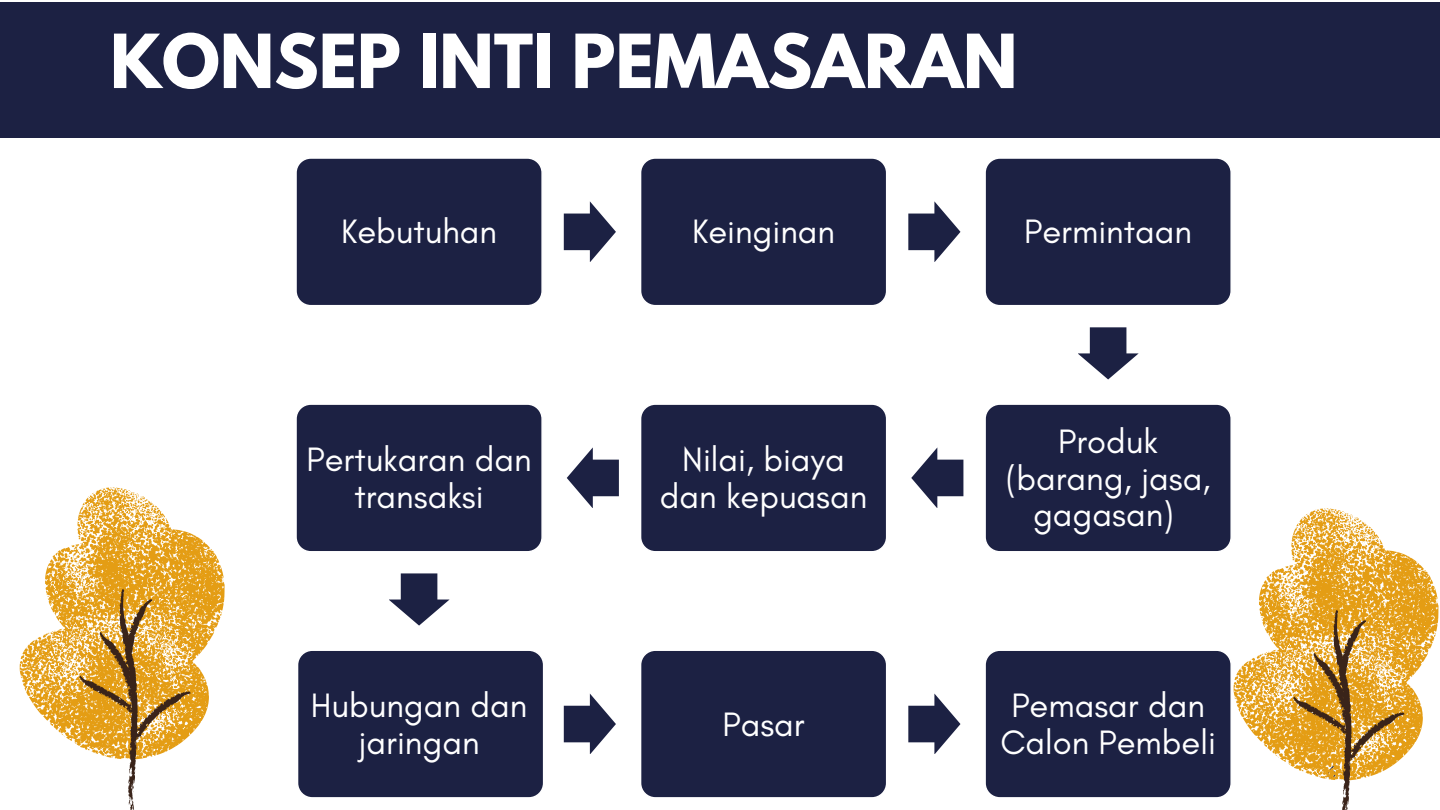
<style>
.page{position:relative;width:1440px;height:810px;background:#fff}
.page>*{position:absolute;margin:0;border:0;box-sizing:border-box;transform-origin:0 0}
.t1{font:700 66px "League Spartan";color:#fff}
.t2{font:34.5px/36.8px "Glacial Indifference";color:#fff;text-align:center}
.t3{font:18px "Glacial Indifference";color:#1c2143}
</style>
<div class="page">
<div style="left:0;top:3px;width:1440px;height:135px;background:#1c2143"></div>
<div style="left:296px;top:158px;width:246px;height:147px;background:#1c2143"></div>
<svg style="left:564px;top:201px;width:52px;height:61px"></svg>
<div style="left:641px;top:158px;width:245px;height:147px;background:#1c2143"></div>
<svg style="left:908px;top:201px;width:52px;height:61px"></svg>
<div style="left:985px;top:158px;width:246px;height:147px;background:#1c2143"></div>
<svg style="left:1078px;top:327px;width:61px;height:53px"></svg>
<div style="left:985px;top:404px;width:246px;height:147px;background:#1c2143"></div>
<svg style="left:911px;top:448px;width:52px;height:60px"></svg>
<div style="left:641px;top:404px;width:245px;height:147px;background:#1c2143"></div>
<svg style="left:567px;top:448px;width:52px;height:60px"></svg>
<div style="left:296px;top:404px;width:246px;height:147px;background:#1c2143"></div>
<svg style="left:389px;top:573px;width:61px;height:53px"></svg>
<div style="left:298px;top:651px;width:245px;height:147px;background:#1c2143"></div>
<svg style="left:564px;top:694px;width:52px;height:60px"></svg>
<div style="left:641px;top:651px;width:245px;height:147px;background:#1c2143"></div>
<svg style="left:908px;top:694px;width:52px;height:60px"></svg>
<div style="left:985px;top:651px;width:246px;height:147px;background:#1c2143"></div>
<svg style="left:1234px;top:508px;width:205px;height:259px"></svg>
<svg style="left:1293px;top:610px;width:111px;height:200px"></svg>
<svg style="left:20px;top:487px;width:205px;height:259px"></svg>
<svg style="left:79px;top:589px;width:112px;height:221px"></svg>
<p class="t1" style="left:110px;top:29px;width:909px">KONSEP INTI PEMASARAN</p>
<p class="t2" style="left:341px;top:213px;width:158px">Kebutuhan</p>
<p class="t2" style="left:692px;top:213px;width:145px">Keinginan</p>
<p class="t2" style="left:1024px;top:213px;width:169px">Permintaan</p>
<p class="t2" style="left:307px;top:441px;width:227px">Pertukaran dan transaksi</p>
<p class="t2" style="left:311px;top:687px;width:218px">Hubungan dan jaringan</p>
<p class="t2" style="left:660px;top:441px;width:209px">Nilai, biaya dan kepuasan</p>
<p class="t2" style="left:723px;top:705px;width:84px">Pasar</p>
<p class="t2" style="left:1006px;top:422px;width:206px">Produk (barang, jasa, gagasan)</p>
<p class="t2" style="left:1000px;top:687px;width:217px">Pemasar dan<br>Calon Pembeli</p>
<h1 class="t3" style="left:1327px;top:761px;width:11px">6</h1>
</div>
